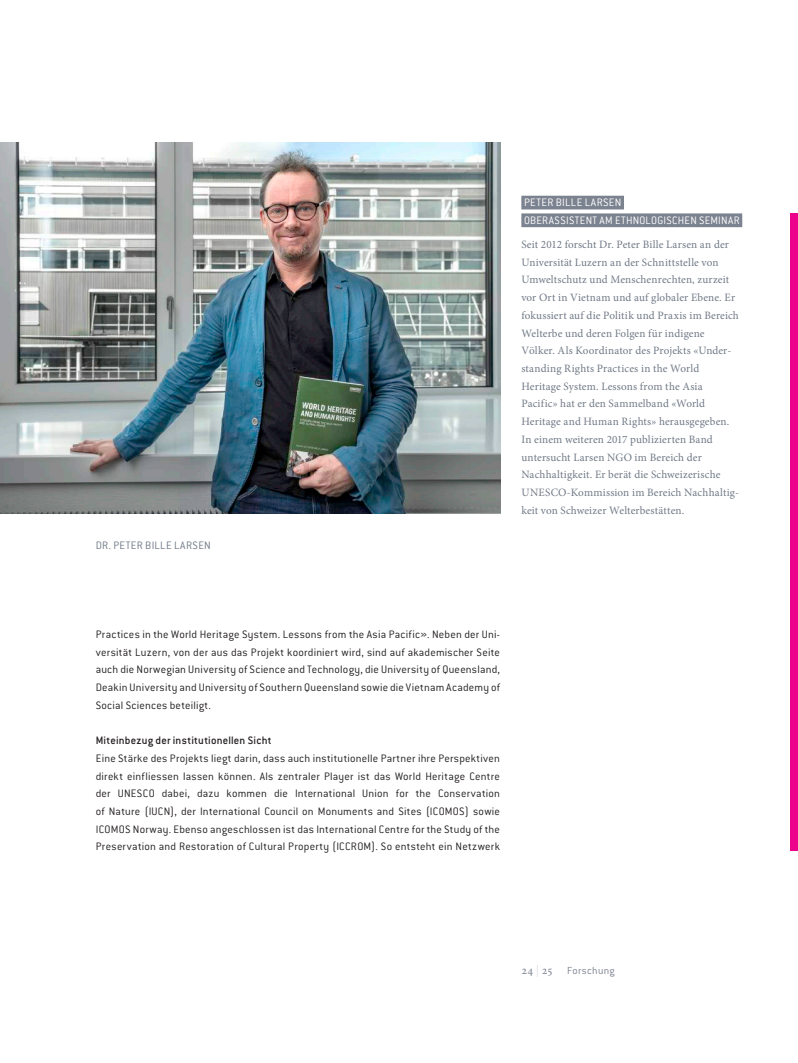
<style>
.page{position:relative;width:798px;height:1063px;background:#fff}
.page>*{position:absolute;margin:0;border:0;box-sizing:border-box;transform-origin:0 0}
.t1{font:300 11.88px/17.8px "Conduit ITC Std";letter-spacing:.02em;color:#231f20;text-align:justify}
.t2{font:300 11.88px/17.8px "Conduit ITC Std";letter-spacing:.025em;color:#fff}
.t3{font:500 11.88px "Conduit ITC Std";letter-spacing:.015em;color:#231f20}
.t4{font:300 11.88px "Conduit ITC Std";letter-spacing:.035em;color:#717a87}
.t5{font:11.25px/17.8px "Minion Pro";letter-spacing:.01em;color:#717a87}
.t6{font:300 11.25px "Conduit ITC Std";letter-spacing:.025em;color:#7c8390}
.s1{font-family:"Minion Pro";font-weight:400;font-size:11.88px}
.s2{font-weight:200;font-size:11.88px;color:#c4c9d1}
</style>
<div class="page">
<div style="left:790px;top:213px;width:7px;height:637px;background:#ed028c"></div>
<div style="left:521px;top:196px;width:102px;height:13px;background:#7c8390"></div>
<div style="left:521px;top:213px;width:221px;height:14px;background:#7c8390"></div>
<img style="left:0;top:142px;width:500px;height:372px">
<p class="t4" style="left:96px;top:538px;width:117px">DR. PETER BILLE LARSEN</p>
<p class="t2" style="left:524px;top:193px;width:217px">PETER BILLE LARSEN<br>OBERASSISTENT AM ETHNOLOGISCHEN SEMINAR</p>
<p class="t5" style="left:521px;top:236px;width:219px">Seit 2012 forscht Dr. Peter Bille Larsen an der Universität Luzern an der Schnittstelle von Umweltschutz und Menschenrechten, zurzeit vor Ort in Vietnam und auf globaler Ebene. Er fokussiert auf die Politik und Praxis im Bereich Welterbe und deren Folgen für indigene Völker. Als Koordinator des Projekts «Under&shy;standing Rights Practices in the World Heritage System. Lessons from the Asia Pacific» hat er den Sammelband «World Heritage and Human Rights» herausgegeben.<br>In einem weiteren 2017 publizierten Band untersucht Larsen NGO im Bereich der Nachhaltigkeit. Er berät die Schweizerische UNESCO-Kommission im Bereich Nachhaltig&shy;keit von Schweizer Welterbestätten.</p>
<p class="t1" style="left:96px;top:625px;width:405px">Practices in the World Heritage System. Lessons from the Asia Pacific». Neben der Uni&shy;versität Luzern, von der aus das Projekt koordiniert wird, sind auf akademischer Seite auch die Norwegian University of Science and Technology, die University of Queensland, Deakin University and University of Southern Queensland sowie die Vietnam Academy of Social Sciences beteiligt.</p>
<p class="t3" style="left:96px;top:733px;width:177px">Miteinbezug der institutionellen Sicht</p>
<p class="t1" style="left:96px;top:749px;width:405px">Eine Stärke des Projekts liegt darin, dass auch institutionelle Partner ihre Perspektiven direkt einfliessen lassen können. Als zentraler Player ist das World Heritage Centre der UNESCO dabei, dazu kommen die International Union for the Conservation of Nature (IUCN), der International Council on Monuments and Sites (ICOMOS) sowie ICOMOS Norway. Ebenso angeschlossen ist das International Centre for the Study of the Preservation and Restoration of Cultural Property (ICCROM). So entsteht ein Netzwerk</p>
<p class="t6" style="left:521px;top:964px;width:95px"><span class="s1">24</span> <span class="s2">|</span> <span class="s1">25</span> Forschung</p>
</div>
